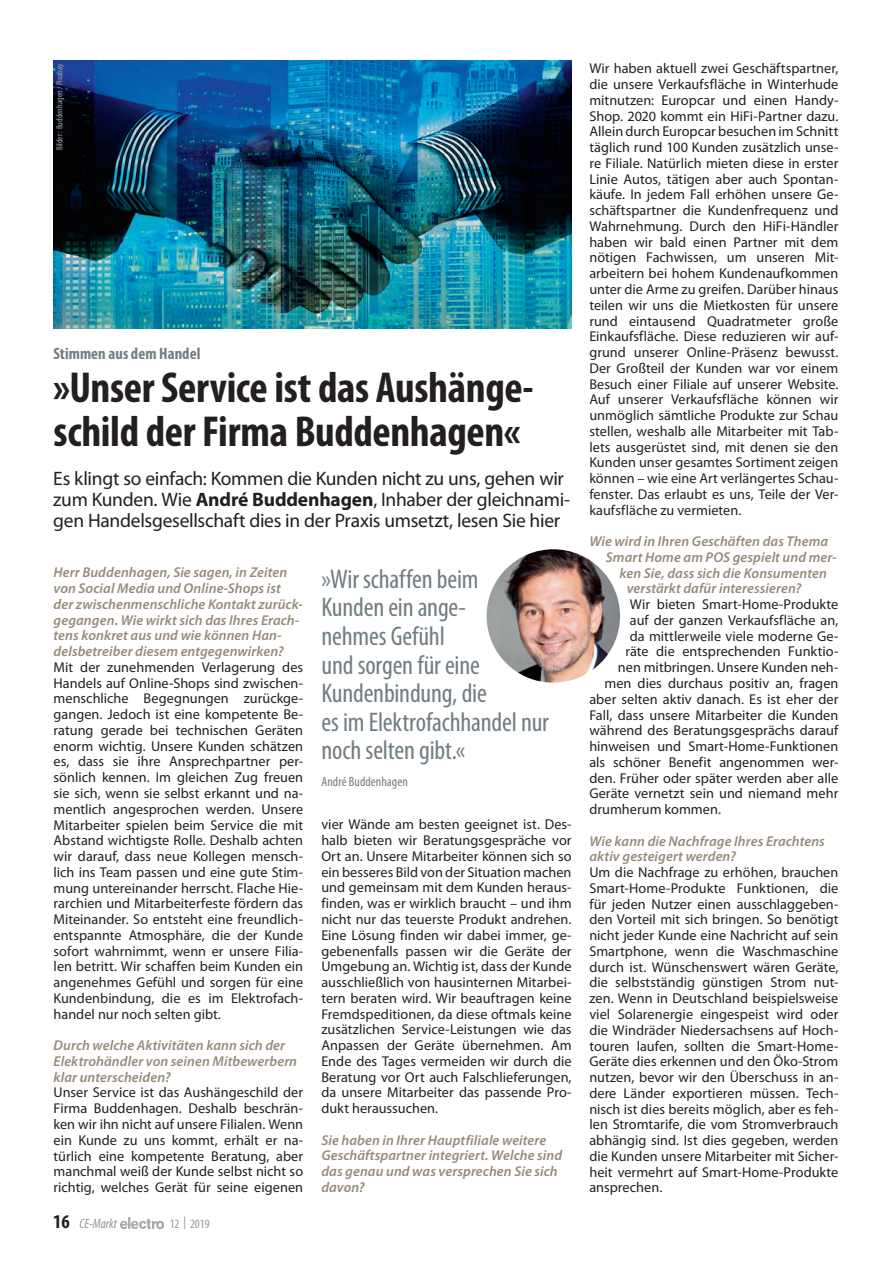
<style>
.page{position:relative;width:893px;height:1263px;background:#fff}
.page>*{position:absolute;margin:0;border:0;box-sizing:border-box;transform-origin:0 0}
.t1{font:700 condensed 43.5px/43.5px "Myriad Pro";letter-spacing:-.01em;color:#231f20}
.t2{font:condensed 27px/28.5px "Myriad Pro";letter-spacing:-.01em;color:#717d83}
.t3{font:19.5px/21px "Myriad Pro";letter-spacing:-.015em;color:#231f20}
.t4{font:700 condensed 16.5px "Myriad Pro";letter-spacing:.005em;color:#717d83}
.t5{font:14.25px/15.8px "Myriad Pro";letter-spacing:.005em;color:#231f20;text-align:justify}
.t6{font:italic 600 14.25px/15.8px "Myriad Pro";letter-spacing:.005em;color:#968a7a}
.t7{font:condensed 13.5px "Myriad Pro";letter-spacing:.005em;color:#717d83}
.t8{font:italic condensed 13.5px "Myriad Pro";color:#939598}
.t9{font:condensed 12.75px "Myriad Pro";color:#939598}
.t10{font:condensed 9px "Myriad Pro";color:#97a1a7}
.s1{font-weight:700}
.s2{font-weight:700;font-style:normal;font-size:19.5px;color:#231f20}
</style>
<div class="page">
<img style="left:54px;top:61px;width:517px;height:268px">
<img style="left:121px;top:1217px;width:43px;height:11px">
<img style="left:487px;top:549px;width:133px;height:134px;border-radius:67px">
<p class="t10" style="left:54px;top:150px;width:88px;rotate:-90deg">Bilder : Buddenhagen / Pixabay</p>
<p class="t4" style="left:54px;top:343px;width:148px">Stimmen aus dem Handel</p>
<h1 class="t1" style="left:54px;top:365px;width:482px">»Unser Service ist das Aushänge&shy;schild der Firma Buddenhagen«</h1>
<h3 class="t3" style="left:53px;top:468px;width:518px">Es klingt so einfach: Kommen die Kunden nicht zu uns, gehen wir zum Kunden. Wie <span class="s1">André Buddenhagen</span>, Inhaber der gleichnami&shy;gen Handelsgesellschaft dies in der Praxis umsetzt, lesen Sie hier</h3>
<p class="t6" style="left:54px;top:564px;width:251px">Herr Buddenhagen, Sie sagen, in Zeiten von Social Media und Online-Shops ist der zwischenmenschliche Kontakt zurück&shy;gegangen. Wie wirkt sich das Ihres Erach&shy;tens konkret aus und wie können Han&shy;delsbetreiber diesem entgegenwirken?</p>
<p class="t5" style="left:54px;top:659px;width:251px">Mit der zunehmenden Verlagerung des Handels auf Online-Shops sind zwischen&shy;menschliche Begegnungen zurückge&shy;gangen. Jedoch ist eine kompetente Be&shy;ratung gerade bei technischen Geräten enorm wichtig. Unsere Kunden schätzen es, dass sie ihre Ansprechpartner per&shy;sönlich kennen. Im gleichen Zug freuen sie sich, wenn sie selbst erkannt und na&shy;mentlich angesprochen werden. Unsere Mitarbeiter spielen beim Service die mit Abstand wichtigste Rolle. Deshalb achten wir darauf, dass neue Kollegen mensch&shy;lich ins Team passen und eine gute Stim&shy;mung untereinander herrscht. Flache Hie&shy;rarchien und Mitarbeiterfeste fördern das Miteinander. So entsteht eine freundlich&shy;entspannte Atmosphäre, die der Kunde sofort wahrnimmt, wenn er unsere Filia&shy;len betritt. Wir schaffen beim Kunden ein angenehmes Gefühl und sorgen für eine Kundenbindung, die es im Elektrofach&shy;handel nur noch selten gibt.</p>
<p class="t6" style="left:54px;top:1037px;width:245px">Durch welche Aktivitäten kann sich der<br>Elektrohändler von seinen Mitbewerbern klar unterscheiden?</p>
<p class="t5" style="left:54px;top:1084px;width:251px">Unser Service ist das Aushängeschild der Firma Buddenhagen. Deshalb beschrän&shy;ken wir ihn nicht auf unsere Filialen. Wenn ein Kunde zu uns kommt, erhält er na&shy;türlich eine kompetente Beratung, aber manchmal weiß der Kunde selbst nicht so richtig, welches Gerät für seine eigenen</p>
<p class="t8" style="left:53px;top:1215px;width:65px"><span class="s2">16</span> CE-Markt</p>
<p class="t9" style="left:170px;top:1216px;width:42px">12 | 2019</p>
<h2 class="t2" style="left:321px;top:564px;width:229px">»Wir schaffen beim<br>Kunden ein ange-<br>nehmes Gefühl<br>und sorgen für eine<br>Kundenbindung, die<br>es im Elektrofachhandel nur noch selten gibt.«</h2>
<p class="t7" style="left:321px;top:773px;width:88px">André Buddenhagen</p>
<p class="t5" style="left:321px;top:816px;width:252px">vier Wände am besten geeignet ist. Des&shy;halb bieten wir Beratungsgespräche vor Ort an. Unsere Mitarbeiter können sich so ein besseres Bild von der Situation machen und gemeinsam mit dem Kunden heraus&shy;finden, was er wirklich braucht – und ihm nicht nur das teuerste Produkt andrehen.<br>Eine Lösung finden wir dabei immer, ge&shy;gebenenfalls passen wir die Geräte der Umgebung an. Wichtig ist, dass der Kunde ausschließlich von hausinternen Mitarbei&shy;tern beraten wird. Wir beauftragen keine Fremdspeditionen, da diese oftmals keine zusätzlichen Service-Leistungen wie das Anpassen der Geräte übernehmen. Am Ende des Tages vermeiden wir durch die Beratung vor Ort auch Falschlieferungen, da unsere Mitarbeiter das passende Pro&shy;dukt heraussuchen.</p>
<p class="t6" style="left:321px;top:1132px;width:242px">Sie haben in Ihrer Hauptfiliale weitere<br>Geschäftspartner integriert. Welche sind das genau und was versprechen Sie sich davon?</p>
<p class="t5" style="left:589px;top:60px;width:251px">Wir haben aktuell zwei Geschäftspartner, die unsere Verkaufsfläche in Winterhude mitnutzen: Europcar und einen Handy-Shop. 2020 kommt ein HiFi-Partner dazu.<br>Allein durch Europcar besuchen im Schnitt täglich rund 100 Kunden zusätzlich unse&shy;re Filiale. Natürlich mieten diese in erster Linie Autos, tätigen aber auch Spontan&shy;käufe. In jedem Fall erhöhen unsere Ge&shy;schäftspartner die Kundenfrequenz und Wahrnehmung. Durch den HiFi-Händler haben wir bald einen Partner mit dem nötigen Fachwissen, um unseren Mit&shy;arbeitern bei hohem Kundenaufkommen unter die Arme zu greifen. Darüber hinaus teilen wir uns die Mietkosten für unsere rund eintausend Quadratmeter große Einkaufsfläche. Diese reduzieren wir auf&shy;grund unserer Online-Präsenz bewusst.<br>Der Großteil der Kunden war vor einem Besuch einer Filiale auf unserer Website.<br>Auf unserer Verkaufsfläche können wir unmöglich sämtliche Produkte zur Schau stellen, weshalb alle Mitarbeiter mit Tab&shy;lets ausgerüstet sind, mit denen sie den Kunden unser gesamtes Sortiment zeigen können – wie eine Art verlängertes Schau&shy;fenster. Das erlaubt es uns, Teile der Ver&shy;kaufsfläche zu vermieten.</p>
<p class="t6" style="left:589px;top:533px;width:240px">Wie wird in Ihren Geschäften das Thema</p>
<p class="t6" style="left:606px;top:549px;width:232px">Smart Home am POS gespielt und mer-</p>
<p class="t6" style="left:619px;top:565px;width:209px">ken Sie, dass sich die Konsumenten</p>
<p class="t6" style="left:627px;top:580px;width:176px">verstärkt dafür interessieren?</p>
<p class="t5" style="left:630px;top:596px;width:210px">Wir bieten Smart-Home-Produkte</p>
<p class="t5" style="left:630px;top:612px;width:210px">auf der ganzen Verkaufsfläche an,</p>
<p class="t5" style="left:630px;top:628px;width:210px">da mittlerweile viele moderne Ge-</p>
<p class="t5" style="left:625px;top:644px;width:214px">räte die entsprechenden Funktio-</p>
<p class="t5" style="left:618px;top:659px;width:222px">nen mitbringen. Unsere Kunden neh-</p>
<p class="t5" style="left:604px;top:675px;width:236px">men dies durchaus positiv an, fragen</p>
<p class="t5" style="left:589px;top:691px;width:251px">aber selten aktiv danach. Es ist eher der</p>
<p class="t5" style="left:589px;top:707px;width:250px">Fall, dass unsere Mitarbeiter die Kunden</p>
<p class="t5" style="left:589px;top:722px;width:250px">während des Beratungsgesprächs darauf</p>
<p class="t5" style="left:589px;top:738px;width:250px">hinweisen und Smart-Home-Funktionen</p>
<p class="t5" style="left:589px;top:754px;width:251px">als schöner Benefit angenommen wer-</p>
<p class="t5" style="left:589px;top:770px;width:250px">den. Früher oder später werden aber alle</p>
<p class="t5" style="left:589px;top:785px;width:250px">Geräte vernetzt sein und niemand mehr</p>
<p class="t5" style="left:589px;top:801px;width:133px">drumherum kommen.</p>
<p class="t6" style="left:589px;top:832px;width:237px">Wie kann die Nachfrage Ihres Erachtens aktiv gesteigert werden?</p>
<p class="t5" style="left:589px;top:864px;width:251px">Um die Nachfrage zu erhöhen, brauchen Smart-Home-Produkte Funktionen, die für jeden Nutzer einen ausschlaggeben&shy;den Vorteil mit sich bringen. So benötigt nicht jeder Kunde eine Nachricht auf sein Smartphone, wenn die Waschmaschine durch ist. Wünschenswert wären Geräte, die selbstständig günstigen Strom nut&shy;zen. Wenn in Deutschland beispielsweise viel Solarenergie eingespeist wird oder die Windräder Niedersachsens auf Hoch&shy;touren laufen, sollten die Smart-Home-Geräte dies erkennen und den Öko-Strom nutzen, bevor wir den Überschuss in an&shy;dere Länder exportieren müssen. Tech&shy;nisch ist dies bereits möglich, aber es feh&shy;len Stromtarife, die vom Stromverbrauch abhängig sind. Ist dies gegeben, werden die Kunden unsere Mitarbeiter mit Sicher&shy;heit vermehrt auf Smart-Home-Produkte ansprechen.</p>
</div>
